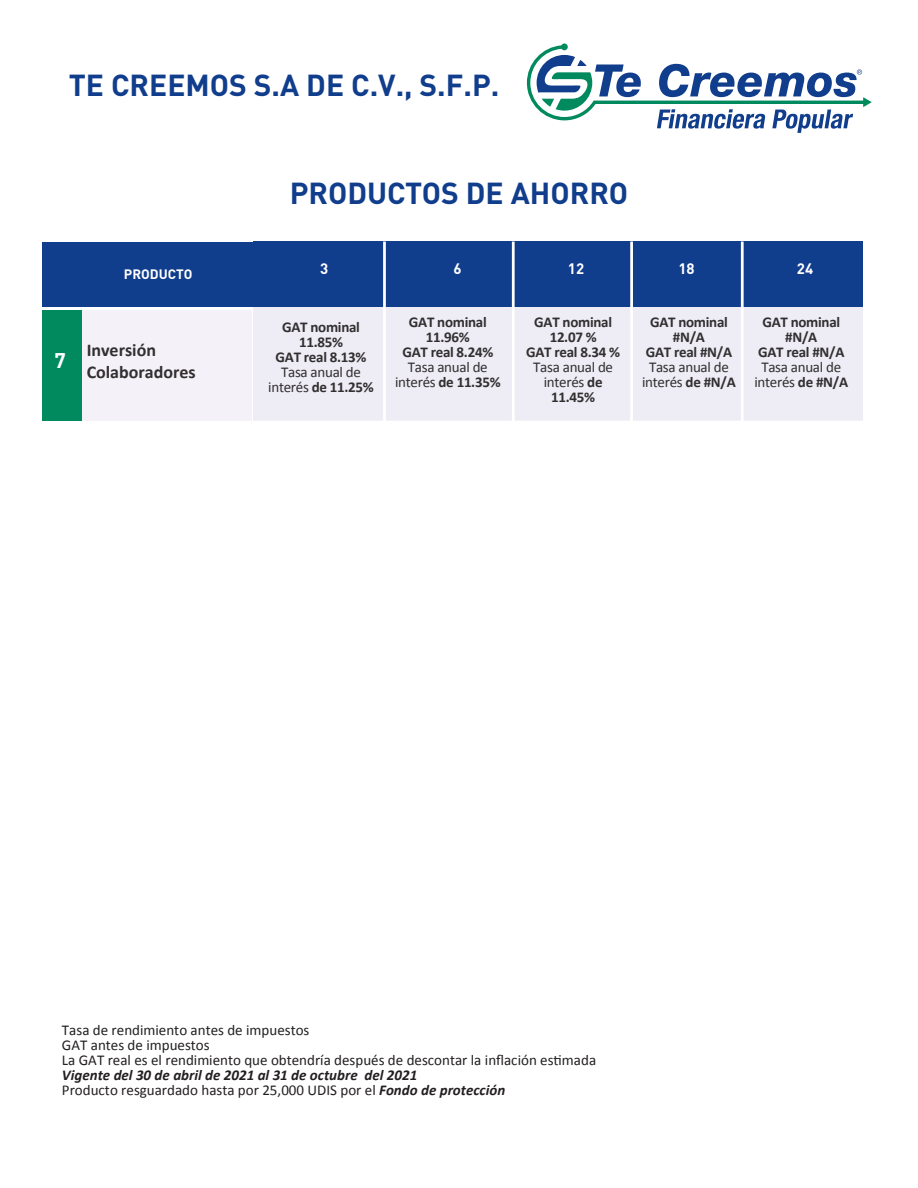
<style>
.page{position:relative;width:918px;height:1188px;background:#fff}
.page>*{position:absolute;margin:0;border:0;box-sizing:border-box;transform-origin:0 0}
.t1{font:700 30px "DIN";color:#103d8c}
.t2{font:700 21px "DIN";color:#fff}
.t3{font:700 18px/21.6px "Calibri";color:#312f30}
.t4{font:700 15px/15px "Calibri";letter-spacing:-.02em;color:#312f30;text-align:center}
.t5{font:15px/15px "Calibri";letter-spacing:-.02em;color:#312f30;text-align:center}
.t6{font:15px/15px "Calibri";color:#231f20}
.t7{font:italic 700 15px/15px "Calibri";color:#231f20}
.t8{font:700 15px "DIN";color:#fff}
.t9{font:700 13.5px "DIN";color:#fff}
.s1{font-weight:700}
.s2{font-weight:400;font-style:normal}
</style>
<div class="page">
<svg style="left:527px;top:43px;width:345px;height:90px"></svg>
<div style="left:42px;top:286px;width:210px;height:138px;background:#f5f1f8"></div>
<div style="left:42px;top:286px;width:40px;height:138px;background:#008a5e"></div>
<div style="left:42px;top:242px;width:212px;height:65px;background:#103d8c"></div>
<hr style="left:43px;top:308px;width:833px;height:2px;background:#fff">
<hr style="left:43px;top:421px;width:833px;height:3px;background:#fff">
<div style="left:253px;top:277px;width:610px;height:145px;background:#eeecf4"></div>
<div style="left:253px;top:241px;width:610px;height:66px;background:#103d8c"></div>
<hr style="left:252px;top:421px;width:611px;height:2px;background:#fff">
<hr style="left:383px;top:242px;width:3px;height:747px;background:#fff">
<hr style="left:741px;top:242px;width:3px;height:747px;background:#fff">
<hr style="left:630px;top:242px;width:3px;height:747px;background:#fff">
<hr style="left:512px;top:242px;width:3px;height:747px;background:#fff">
<h1 class="t1" style="left:69px;top:66px;width:432px">TE CREEMOS S.A DE C.V., S.F.P.</h1>
<p class="t9" style="left:124px;top:265px;width:70px">PRODUCTO</p>
<h2 class="t2" style="left:55px;top:347px;width:13px">7</h2>
<p class="t3" style="left:87px;top:339px;width:111px">Inversión<br>Colaboradores</p>
<h1 class="t1" style="left:290px;top:174px;width:340px">PRODUCTOS DE AHORRO</h1>
<p class="t8" style="left:320px;top:259px;width:10px">3</p>
<p class="t8" style="left:453px;top:259px;width:10px">6</p>
<p class="t8" style="left:568px;top:259px;width:18px">12</p>
<p class="t8" style="left:678px;top:259px;width:18px">18</p>
<p class="t8" style="left:797px;top:259px;width:18px">24</p>
<p class="t4" style="left:276px;top:319px;width:92px">GAT nominal<br>11.85%<br>GAT real 8.13%</p>
<p class="t5" style="left:268px;top:364px;width:107px">Tasa anual de interés <span class="s1">de 11.25%</span></p>
<p class="t4" style="left:402px;top:314px;width:92px">GAT nominal<br>11.96%<br>GAT real 8.24%</p>
<p class="t5" style="left:395px;top:359px;width:107px">Tasa anual de interés <span class="s1">de 11.35%</span></p>
<p class="t4" style="left:526px;top:314px;width:95px">GAT nominal<br>12.07 %<br>GAT real 8.34 %</p>
<p class="t5" style="left:533px;top:359px;width:81px">Tasa anual de interés <span class="s1">de<br>11.45%</span></p>
<p class="t4" style="left:646px;top:314px;width:88px">GAT nominal #N/A<br>GAT real #N/A</p>
<p class="t5" style="left:642px;top:359px;width:95px">Tasa anual de interés <span class="s1">de #N/A</span></p>
<p class="t4" style="left:758px;top:314px;width:88px">GAT nominal #N/A<br>GAT real #N/A</p>
<p class="t5" style="left:754px;top:359px;width:95px">Tasa anual de interés <span class="s1">de #N/A</span></p>
<p class="t6" style="left:62px;top:1022px;width:536px">Tasa de rendimiento antes de impuestos<br>GAT antes de impuestos<br>La GAT real es el rendimiento que obtendría después de descontar la inflación estimada</p>
<p class="t7" style="left:62px;top:1067px;width:445px">Vigente del 30 de abril de 2021 al 31 de octubre del 2021<br><span class="s2">Producto resguardado hasta por 25,000 UDIS por el</span> Fondo de protección</p>
</div>
